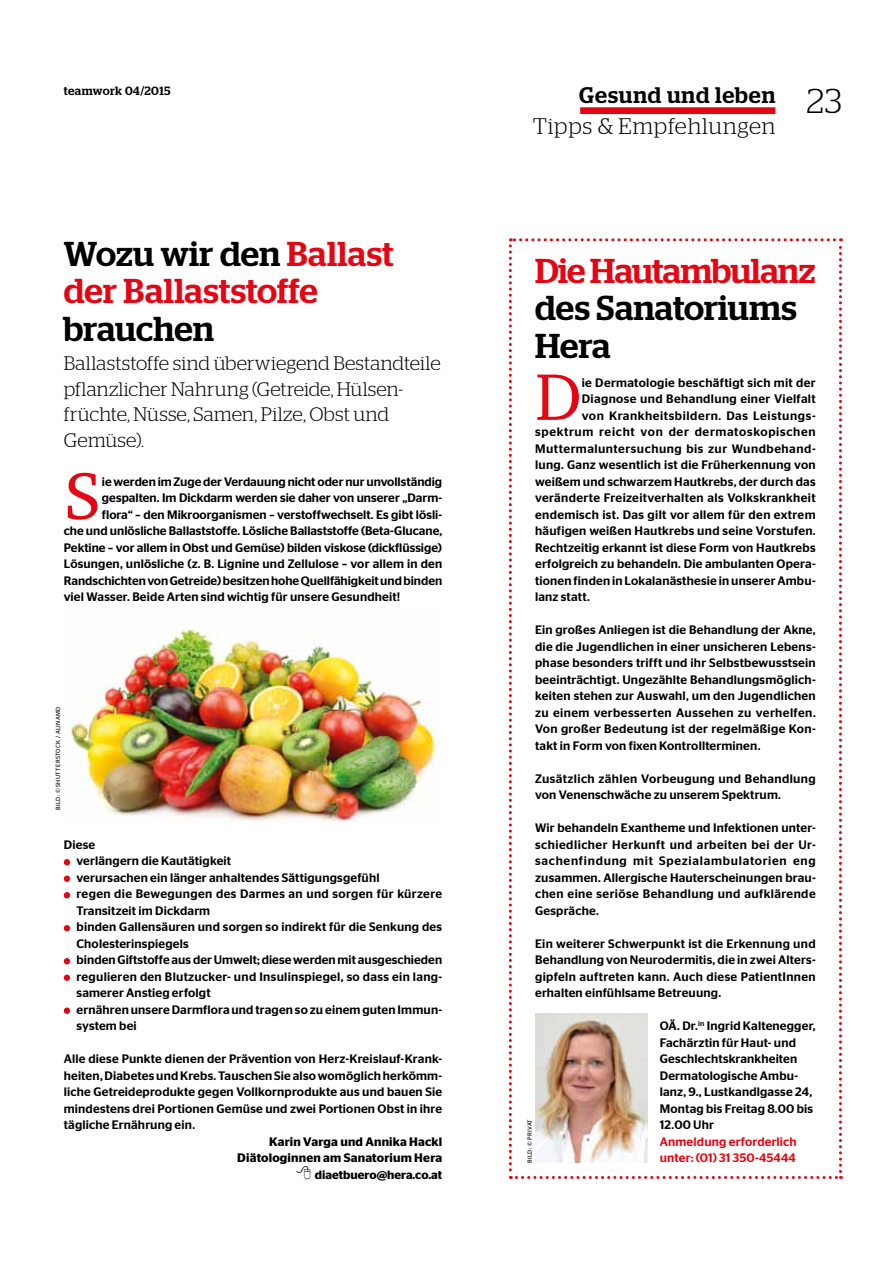
<style>
.page{position:relative;width:893px;height:1263px;background:#fff}
.page>*{position:absolute;margin:0;border:0;box-sizing:border-box;transform-origin:0 0}
.t1{font:67.5px "Charter";color:#e30613}
.t2{font:500 34.5px/37.5px "Stag";letter-spacing:.005em;color:#e30613}
.t3{font:500 34.5px/37.5px "Stag";color:#000}
.t4{font:500 34.5px "Stag";letter-spacing:-.02em;color:#e30613}
.t5{font:300 34.5px "Stag";color:#000}
.t6{font:300 22.5px "Stag";letter-spacing:.035em;color:#000}
.t7{font:500 22.5px "Stag";letter-spacing:.04em;color:#000}
.t8{font:300 19.5px/25.5px "Stag";letter-spacing:.01em;color:#000}
.t9{font:500 12.3px/16.5px "Stag Sans";letter-spacing:.015em;color:#000;text-align:justify}
.t10{font:600 12.3px/16.5px "Stag Sans";letter-spacing:.015em;color:#000;text-align:right}
.t11{font:500 12.3px/16.5px "Stag Sans";letter-spacing:.015em;color:#e30613}
.t12{font:500 12.3px "Stag Sans";letter-spacing:.04em;color:#000}
.t13{font:500 12.3px "Stag Sans";letter-spacing:.055em;color:#000}
.t14{font:500 12.3px "Stag Sans";letter-spacing:.045em;color:#000}
.t15{font:600 12px "Stag Sans";color:#000}
.t16{font:500 12px "Stag";letter-spacing:.04em;color:#000}
.t17{font:6px "Stag Sans";letter-spacing:.06em;color:#000}
.s1{color:#000}
</style>
<div class="page">
<div style="left:580px;top:107px;width:195px;height:7px;background:#e30613"></div>
<svg style="left:509px;top:238px;width:333px;height:941px"></svg>
<svg style="left:64px;top:859px;width:6px;height:6px"></svg>
<div style="left:64px;top:875px;width:6px;height:7px;background:#e30613;border-radius:50%"></div>
<svg style="left:64px;top:892px;width:6px;height:6px"></svg>
<svg style="left:64px;top:925px;width:6px;height:6px"></svg>
<svg style="left:64px;top:958px;width:6px;height:6px"></svg>
<div style="left:64px;top:974px;width:6px;height:7px;background:#e30613;border-radius:50%"></div>
<div style="left:64px;top:1007px;width:6px;height:7px;background:#e30613;border-radius:50%"></div>
<img style="left:68px;top:627px;width:370px;height:196px">
<img style="left:535px;top:1014px;width:112px;height:149px">
<p class="t16" style="left:64px;top:83px;width:108px">teamwork 04/2015</p>
<h2 class="t5" style="left:806px;top:81px;width:37px">23</h2>
<h3 class="t7" style="left:579px;top:82px;width:198px">Gesund und leben</h3>
<h3 class="t6" style="left:533px;top:113px;width:244px">Tipps &amp; Empfehlungen</h3>
<h2 class="t2" style="left:64px;top:235px;width:331px"><span class="s1">Wozu wir den</span> Ballast der Ballaststoffe</h2>
<h2 class="t3" style="left:64px;top:310px;width:152px">brauchen</h2>
<h3 class="t8" style="left:64px;top:350px;width:378px">Ballaststoffe sind überwiegend Bestandteile pflanzlicher Nahrung (Getreide, Hülsen&shy;früchte, Nüsse, Samen, Pilze, Obst und Gemüse).</h3>
<h1 class="t1" style="left:64px;top:438px;width:39px">S</h1>
<p class="t9" style="left:102px;top:473px;width:342px">ie werden im Zuge der Verdauung nicht oder nur unvollständig</p>
<p class="t9" style="left:102px;top:490px;width:342px">gespalten. Im Dickdarm werden sie daher von unserer „Darm-</p>
<p class="t9" style="left:102px;top:506px;width:342px">flora“ – den Mikroorganismen – verstoffwechselt. Es gibt lösli-</p>
<p class="t9" style="left:64px;top:523px;width:380px">che und unlösliche Ballaststoffe. Lösliche Ballaststoffe (Beta-Glucane,</p>
<p class="t9" style="left:64px;top:539px;width:380px">Pektine – vor allem in Obst und Gemüse) bilden viskose (dickflüssige)</p>
<p class="t9" style="left:64px;top:556px;width:380px">Lösungen, unlösliche (z. B. Lignine und Zellulose – vor allem in den</p>
<p class="t9" style="left:64px;top:572px;width:380px">Randschichten von Getreide) besitzen hohe Quellfähigkeit und binden</p>
<p class="t9" style="left:64px;top:589px;width:338px">viel Wasser. Beide Arten sind wichtig für unsere Gesundheit!</p>
<p class="t17" style="left:55px;top:810px;width:105px;rotate:-90deg">Bild: © Shutterstock / AlinaMD</p>
<p class="t9" style="left:77px;top:836px;width:367px;text-align:left;text-indent:-13px">Diese<br>verlängern die Kautätigkeit<br>verursachen ein länger anhaltendes Sättigungsgefühl<br>regen die Bewegungen des Darmes an und sorgen für kürzere Transitzeit im Dickdarm<br>binden Gallensäuren und sorgen so indirekt für die Senkung des Cholesterinspiegels<br>binden Giftstoffe aus der Umwelt; diese werden mit ausgeschieden regulieren den Blutzucker- und Insulinspiegel, so dass ein lang&shy;samerer Anstieg erfolgt<br>ernähren unsere Darmflora und tragen so zu einem guten Immun&shy;system bei</p>
<p class="t9" style="left:64px;top:1051px;width:380px">Alle diese Punkte dienen der Prävention von Herz-Kreislauf-Krank&shy;heiten, Diabetes und Krebs. Tauschen Sie also womöglich herkömm&shy;liche Getreideprodukte gegen Vollkornprodukte aus und bauen Sie mindestens drei Portionen Gemüse und zwei Portionen Obst in ihre tägliche Ernährung ein.</p>
<p class="t10" style="left:237px;top:1133px;width:206px">Karin Varga und Annika Hackl<br>Diätologinnen am Sanatorium Hera</p>
<p class="t15" style="left:315px;top:1168px;width:129px">diaetbuero@hera.co.at</p>
<h2 class="t4" style="left:535px;top:250px;width:282px">Die Hautambulanz</h2>
<h2 class="t3" style="left:535px;top:289px;width:263px">des Sanatoriums<br>Hera</h2>
<h1 class="t1" style="left:535px;top:339px;width:48px">D</h1>
<p class="t9" style="left:582px;top:374px;width:235px">ie Dermatologie beschäftigt sich mit der</p>
<p class="t9" style="left:582px;top:391px;width:235px">Diagnose und Behandlung einer Vielfalt</p>
<p class="t14" style="left:582px;top:408px;width:235px">von Krankheitsbildern. Das Leistungs-</p>
<p class="t13" style="left:535px;top:425px;width:282px">spektrum reicht von der dermatoskopischen</p>
<p class="t12" style="left:535px;top:441px;width:282px">Muttermaluntersuchung bis zur Wundbehand-</p>
<p class="t9" style="left:535px;top:457px;width:282px">lung. Ganz wesentlich ist die Früherkennung von</p>
<p class="t9" style="left:535px;top:473px;width:282px">weißem und schwarzem Hautkrebs, der durch das</p>
<p class="t9" style="left:535px;top:490px;width:282px">veränderte Freizeitverhalten als Volkskrankheit</p>
<p class="t9" style="left:535px;top:506px;width:282px">endemisch ist. Das gilt vor allem für den extrem</p>
<p class="t9" style="left:535px;top:523px;width:282px">häufigen weißen Hautkrebs und seine Vorstufen.</p>
<p class="t9" style="left:535px;top:539px;width:282px">Rechtzeitig erkannt ist diese Form von Hautkrebs</p>
<p class="t9" style="left:535px;top:556px;width:282px">erfolgreich zu behandeln. Die ambulanten Opera-</p>
<p class="t9" style="left:535px;top:572px;width:282px">tionen finden in Lokalanästhesie in unserer Ambu-</p>
<p class="t9" style="left:535px;top:589px;width:56px">lanz statt.</p>
<p class="t9" style="left:535px;top:622px;width:282px">Ein großes Anliegen ist die Behandlung der Akne, die die Jugendlichen in einer unsicheren Lebens&shy;phase besonders trifft und ihr Selbstbewusstsein beeinträchtigt. Ungezählte Behandlungsmöglich&shy;keiten stehen zur Auswahl, um den Jugendlichen zu einem verbesserten Aussehen zu verhelfen.<br>Von großer Bedeutung ist der regelmäßige Kon&shy;takt in Form von fixen Kontrollterminen.</p>
<p class="t9" style="left:535px;top:770px;width:282px">Zusätzlich zählen Vorbeugung und Behandlung von Venenschwäche zu unserem Spektrum.</p>
<p class="t9" style="left:535px;top:820px;width:282px">Wir behandeln Exantheme und Infektionen unter&shy;schiedlicher Herkunft und arbeiten bei der Ur&shy;sachenfindung mit Spezialambulatorien eng zusammen. Allergische Hauterscheinungen brau&shy;chen eine seriöse Behandlung und aufklärende Gespräche.</p>
<p class="t9" style="left:535px;top:935px;width:282px">Ein weiterer Schwerpunkt ist die Erkennung und Behandlung von Neurodermitis, die in zwei Alters&shy;gipfeln auftreten kann. Auch diese PatientInnen erhalten einfühlsame Betreuung.</p>
<p class="t9" style="left:660px;top:1018px;width:157px;text-align:left">OÄ. Dr.<sup>in</sup> Ingrid Kaltenegger,<br>Fachärztin für Haut- und<br>Geschlechtskrankheiten<br>Dermatologische Ambu&shy;lanz, 9., Lustkandlgasse 24,<br>Montag bis Freitag 8.00 bis<br>12.00 Uhr</p>
<p class="t11" style="left:660px;top:1133px;width:138px">Anmeldung erforderlich unter: (01) 31 350-45444</p>
<p class="t17" style="left:526px;top:1163px;width:38px;rotate:-90deg">Bild: © privat</p>
</div>
